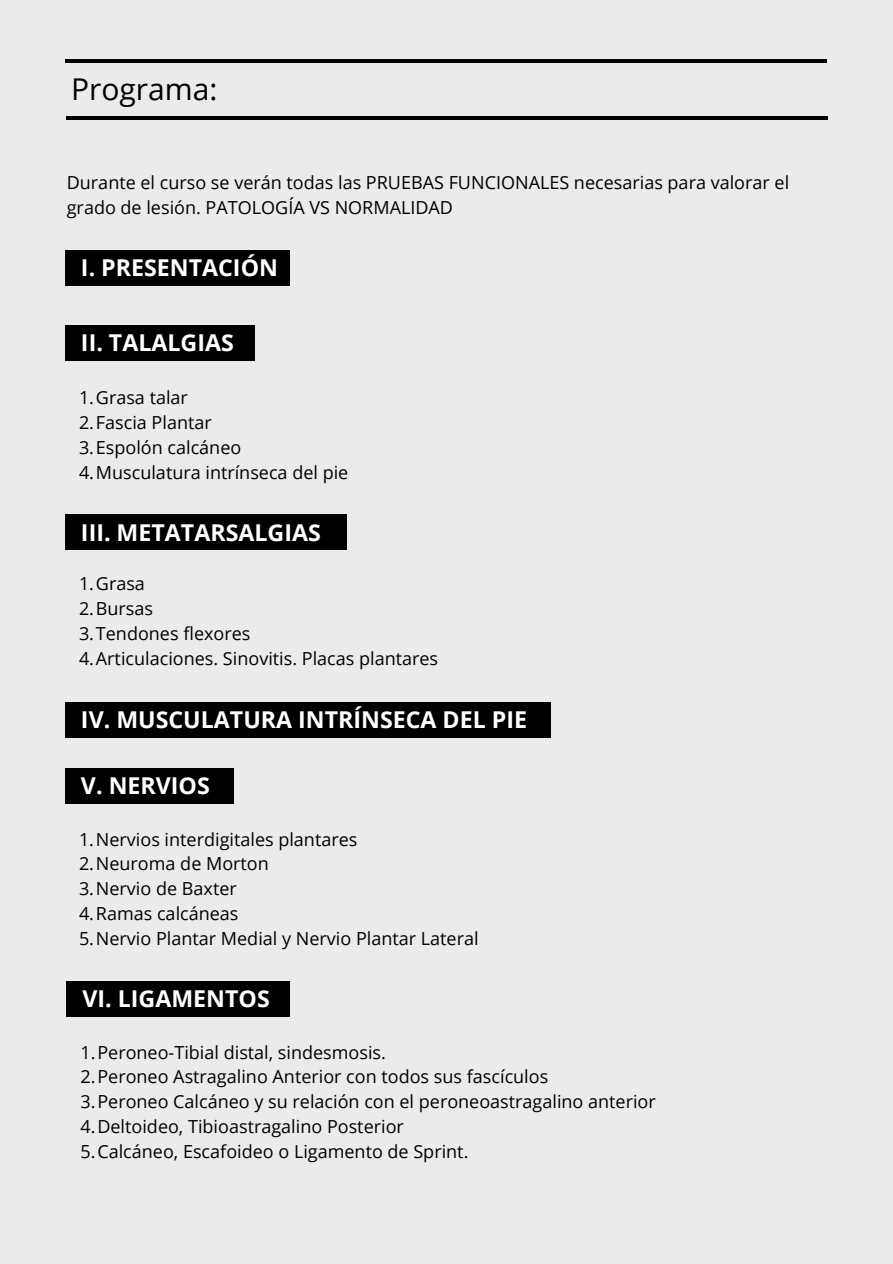
<style>
.page{position:relative;width:893px;height:1264px;background:#fff}
.page>*{position:absolute;margin:0;border:0;box-sizing:border-box;transform-origin:0 0}
.t1{font:30px "Open Sans";color:#000}
.t2{font:700 23.25px "Open Sans";color:#fff}
.t3{font:18px/24.8px "Open Sans";color:#000}
</style>
<div class="page">
<div style="left:0;top:0;width:892px;height:1263px;background:#ebebeb"></div>
<hr style="left:65px;top:59px;width:761px;height:3px;background:#000">
<hr style="left:67px;top:117px;width:761px;height:3px;background:#000">
<div style="left:65px;top:250px;width:225px;height:35px;background:#000"></div>
<div style="left:65px;top:325px;width:190px;height:35px;background:#000"></div>
<div style="left:65px;top:514px;width:282px;height:36px;background:#000"></div>
<div style="left:65px;top:702px;width:486px;height:35px;background:#000"></div>
<div style="left:65px;top:768px;width:169px;height:35px;background:#000"></div>
<div style="left:67px;top:981px;width:223px;height:35px;background:#000"></div>
<h1 class="t1" style="left:71px;top:68px;width:148px">Programa:</h1>
<h2 class="t3" style="left:67px;top:169px;width:723px">Durante el curso se verán todas las PRUEBAS FUNCIONALES necesarias para valorar el grado de lesión. PATOLOGÍA VS NORMALIDAD</h2>
<p class="t2" style="left:81px;top:251px;width:198px">I. PRESENTACIÓN</p>
<h2 class="t2" style="left:81px;top:326px;width:154px">II. TALALGIAS</h2>
<p class="t3" style="left:79px;top:385px;width:110px">1.Grasa talar</p>
<p class="t3" style="left:79px;top:410px;width:134px">2.Fascia Plantar</p>
<p class="t3" style="left:79px;top:434px;width:164px">3.Espolón calcáneo</p>
<p class="t3" style="left:79px;top:459px;width:271px">4.Musculatura intrínseca del pie</p>
<h2 class="t2" style="left:81px;top:516px;width:241px">III. METATARSALGIAS</h2>
<p class="t3" style="left:79px;top:571px;width:67px">1.Grasa</p>
<p class="t3" style="left:79px;top:596px;width:76px">2.Bursas</p>
<p class="t3" style="left:79px;top:620px;width:173px">3.Tendones flexores</p>
<p class="t3" style="left:79px;top:645px;width:361px">4.Articulaciones. Sinovitis. Placas plantares</p>
<h2 class="t2" style="left:81px;top:703px;width:447px">IV. MUSCULATURA INTRÍNSECA DEL PIE</h2>
<h2 class="t2" style="left:81px;top:769px;width:130px">V. NERVIOS</h2>
<p class="t3" style="left:79px;top:826px;width:280px">1.Nervios interdigitales plantares</p>
<p class="t3" style="left:79px;top:851px;width:191px">2.Neuroma de Morton</p>
<p class="t3" style="left:79px;top:875px;width:159px">3.Nervio de Baxter</p>
<p class="t3" style="left:79px;top:900px;width:161px">4.Ramas calcáneas</p>
<p class="t3" style="left:79px;top:925px;width:401px">5.Nervio Plantar Medial y Nervio Plantar Lateral</p>
<h2 class="t2" style="left:82px;top:982px;width:189px">VI. LIGAMENTOS</h2>
<p class="t3" style="left:80px;top:1039px;width:307px">1.Peroneo-Tibial distal, sindesmosis.</p>
<p class="t3" style="left:80px;top:1064px;width:469px">2.Peroneo Astragalino Anterior con todos sus fascículos</p>
<p class="t3" style="left:80px;top:1088px;width:576px">3.Peroneo Calcáneo y su relación con el peroneoastragalino anterior</p>
<p class="t3" style="left:80px;top:1113px;width:325px">4.Deltoideo, Tibioastragalino Posterior</p>
<p class="t3" style="left:80px;top:1138px;width:389px">5.Calcáneo, Escafoideo o Ligamento de Sprint.</p>
</div>
